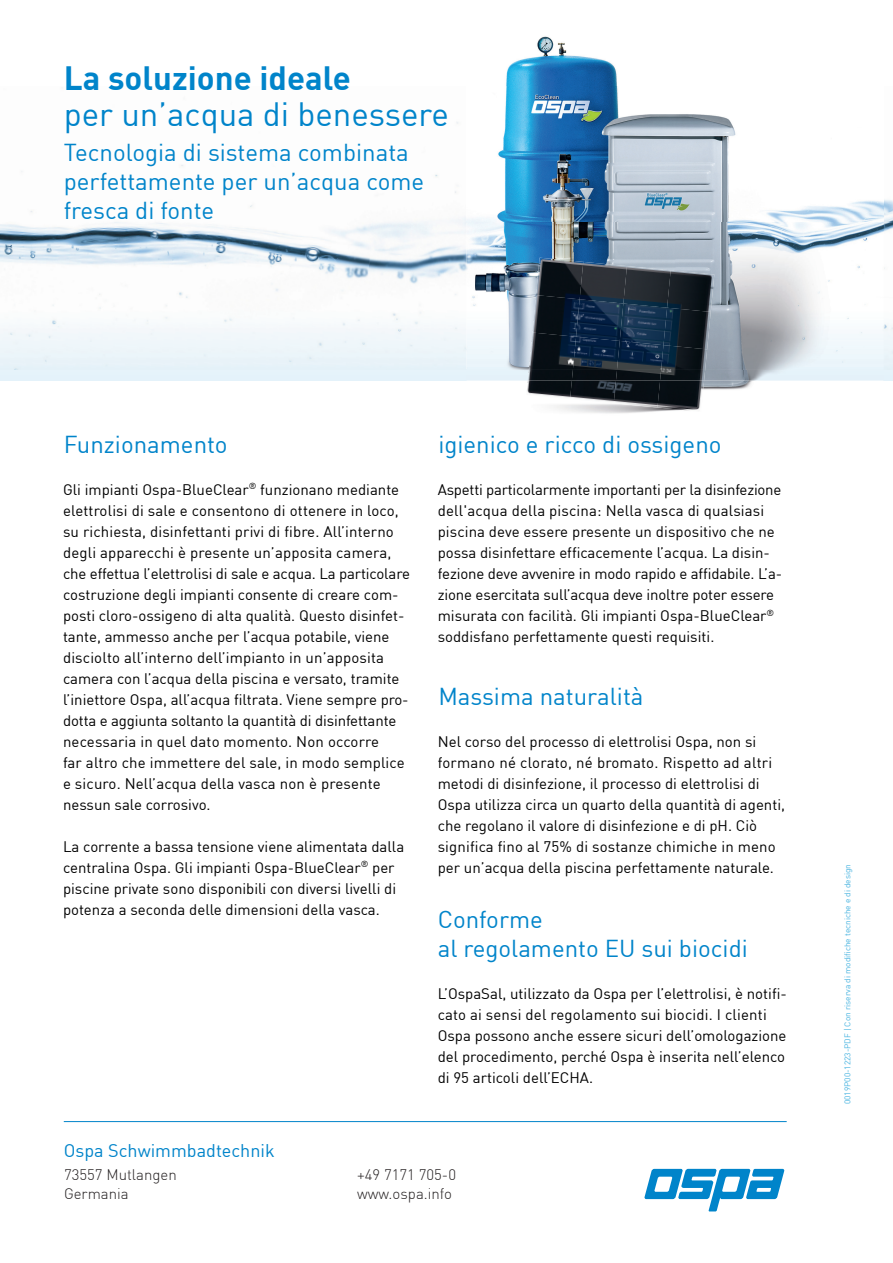
<style>
.page{position:relative;width:893px;height:1263px;background:#fff}
.page>*{position:absolute;margin:0;border:0;box-sizing:border-box;transform-origin:0 0}
.t1{font:33px "DIN";color:#0084ca}
.t2{font:700 33px "DIN";color:#0084ca}
.t3{font:24px/28.8px "DIN";color:#0084ca}
.t4{font:18px "DIN";color:#0084ca}
.t5{font:15px/21px "DIN";color:#000001}
.t6{font:300 15px/19.5px "DIN";color:#231f20}
.t7{font:8.25px "DIN";color:#47b3e0}
</style>
<div class="page">
<svg style="left:884px;top:370px;width:9px;height:11px"></svg>
<img style="left:675px;top:222px;width:218px;height:148px">
<div style="left:0;top:370px;width:466px;height:11px;background:#e4f2fa"></div>
<img style="left:0;top:222px;width:360px;height:148px">
<img style="left:360px;top:222px;width:210px;height:148px">
<img style="left:466px;top:36px;width:418px;height:186px">
<img style="left:466px;top:370px;width:418px;height:44px">
<img style="left:570px;top:222px;width:105px;height:48px">
<img style="left:526px;top:381px;width:44px;height:18px">
<img style="left:570px;top:381px;width:44px;height:22px">
<img style="left:614px;top:381px;width:43px;height:26px">
<img style="left:657px;top:381px;width:47px;height:31px">
<img style="left:528px;top:370px;width:177px;height:11px">
<img style="left:536px;top:258px;width:47px;height:37px">
<img style="left:580px;top:262px;width:47px;height:37px">
<img style="left:623px;top:266px;width:48px;height:37px">
<img style="left:667px;top:270px;width:47px;height:42px">
<img style="left:532px;top:295px;width:48px;height:37px">
<img style="left:576px;top:299px;width:47px;height:38px">
<img style="left:620px;top:303px;width:47px;height:38px">
<img style="left:663px;top:308px;width:48px;height:41px">
<img style="left:529px;top:332px;width:47px;height:38px">
<img style="left:573px;top:337px;width:47px;height:33px">
<img style="left:617px;top:341px;width:46px;height:29px">
<img style="left:661px;top:345px;width:46px;height:25px">
<hr style="left:64px;top:1121px;width:723px;height:1px;background:#0084ca">
<svg style="left:644px;top:1169px;width:140px;height:42px"></svg>
<h1 class="t2" style="left:64px;top:56px;width:289px">La soluzione ideale</h1>
<h1 class="t1" style="left:64px;top:93px;width:387px">per un’acqua di benessere</h1>
<h2 class="t3" style="left:64px;top:138px;width:362px">Tecnologia di sistema combinata perfettamente per un’acqua come fresca di fonte</h2>
<h2 class="t3" style="left:64px;top:429px;width:165px">Funzionamento</h2>
<h2 class="t3" style="left:438px;top:429px;width:285px">igienico e ricco di ossigeno</h2>
<p class="t5" style="left:63px;top:479px;width:348px">Gli impianti Ospa-BlueClear<sup>®</sup> funzionano mediante elettrolisi di sale e consentono di ottenere in loco, su richiesta, disinfettanti privi di fibre. All’interno degli apparecchi è presente un’apposita camera, che effettua l’elettrolisi di sale e acqua. La particolare costruzione degli impianti consente di creare com&shy;posti cloro-ossigeno di alta qualità. Questo disinfet&shy;tante, ammesso anche per l’acqua potabile, viene disciolto all’interno dell’impianto in un’apposita camera con l’acqua della piscina e versato, tramite l’iniettore Ospa, all’acqua filtrata. Viene sempre pro&shy;dotta e aggiunta soltanto la quantità di disinfettante necessaria in quel dato momento. Non occorre<br>far altro che immettere del sale, in modo semplice e sicuro. Nell’acqua della vasca non è presente nessun sale corrosivo.</p>
<p class="t5" style="left:63px;top:836px;width:343px">La corrente a bassa tensione viene alimentata dalla centralina Ospa. Gli impianti Ospa-BlueClear<sup>®</sup> per piscine private sono disponibili con diversi livelli di potenza a seconda delle dimensioni della vasca.</p>
<p class="t4" style="left:64px;top:1139px;width:212px">Ospa Schwimmbadtechnik</p>
<p class="t5" style="left:438px;top:479px;width:346px">Aspetti particolarmente importanti per la disinfezione dell'acqua della piscina: Nella vasca di qualsiasi piscina deve essere presente un dispositivo che ne possa disinfettare efficacemente l’acqua. La disin&shy;fezione deve avvenire in modo rapido e affidabile. L’a&shy;zione esercitata sull’acqua deve inoltre poter essere misurata con facilità. Gli impianti Ospa-BlueClear<sup>® </sup>soddisfano perfettamente questi requisiti.</p>
<h2 class="t3" style="left:438px;top:681px;width:207px">Massima naturalità</h2>
<p class="t5" style="left:438px;top:731px;width:349px">Nel corso del processo di elettrolisi Ospa, non si formano né clorato, né bromato. Rispetto ad altri metodi di disinfezione, il processo di elettrolisi di Ospa utilizza circa un quarto della quantità di agenti, che regolano il valore di disinfezione e di pH. Ciò significa fino al 75% di sostanze chimiche in meno per un’acqua della piscina perfettamente naturale.</p>
<h2 class="t3" style="left:438px;top:904px;width:312px">Conforme<br>al regolamento EU sui biocidi</h2>
<p class="t5" style="left:438px;top:983px;width:351px">L’OspaSal, utilizzato da Ospa per l’elettrolisi, è notifi&shy;cato ai sensi del regolamento sui biocidi. I clienti Ospa possono anche essere sicuri dell’omologazione del procedimento, perché Ospa è inserita nell’elenco di 95 articoli dell’ECHA.</p>
<p class="t6" style="left:64px;top:1164px;width:114px">73557 Mutlangen<br>Germania</p>
<p class="t6" style="left:357px;top:1164px;width:100px">+49 7171 705-0 www.ospa.info</p>
<p class="t7" style="left:842px;top:1104px;width:242px;rotate:-90deg">0019P00-1223-PDF | Con riserva di modifiche tecniche e di design</p>
</div>
